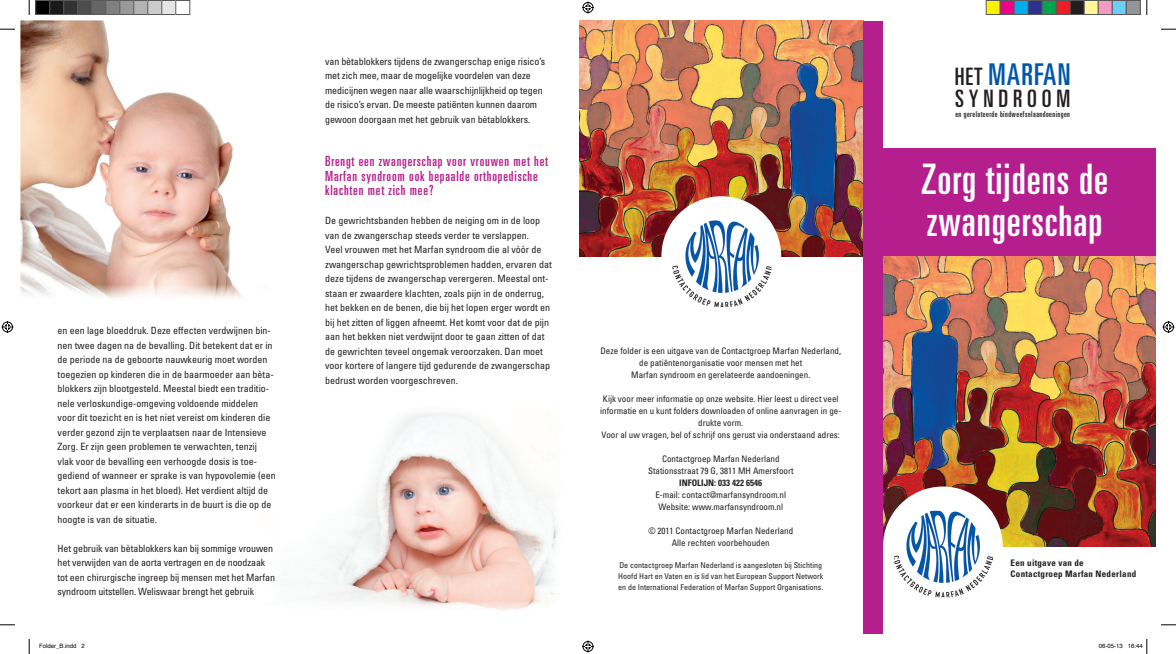
<style>
.page{position:relative;width:1176px;height:654px;background:#fff}
.page>*{position:absolute;margin:0;border:0;box-sizing:border-box;transform-origin:0 0}
.t1{font:ultra-condensed 42px/42px "Univers LT Std";letter-spacing:.025em;color:#fff}
.t2{font:ultra-condensed 30px "Univers LT Std";letter-spacing:.04em;color:#0156a8}
.t3{font:ultra-condensed 24px "Univers LT Std";letter-spacing:.2em;color:#231f20}
.t4{font:ultra-condensed 14px/14.5px "Univers LT Std";letter-spacing:.06em;color:#b41e8d}
.t5{font:condensed 10px/14.5px "Univers LT Std";color:#231f20}
.t6{font:condensed 9px/12px "Univers LT Std";color:#231f20;text-align:center}
.t7{font:700 condensed 9px/11px "Univers LT Std";letter-spacing:.03em;color:#231f20}
.t8{font:700 condensed 9px "Univers LT Std";color:#231f20}
.t9{font:ultra-condensed 8.2px "Univers LT Std";letter-spacing:.06em;color:#231f20}
.t10{font:condensed 8px/11px "Univers LT Std";color:#231f20}
.t11{font:6px "Helvetica";color:#000}
.s1{font-size:24px;color:#231f20}
</style>
<div class="page">
<img style="left:882px;top:254px;width:273px;height:292px">
<img style="left:579px;top:21px;width:283px;height:235px">
<img style="left:321px;top:412px;width:237px;height:199px">
<div style="left:862px;top:21px;width:20px;height:612px;background:#b41e8d"></div>
<div style="left:862px;top:148px;width:292px;height:108px;background:#b41e8d"></div>
<img style="left:21px;top:21px;width:222px;height:278px">
<div style="left:882px;top:486px;width:120px;height:120px;background:#fff;border-radius:50%"></div>
<img style="left:893px;top:510px;width:99px;height:87px">
<div style="left:661px;top:196px;width:120px;height:120px;background:#fff;border-radius:50%"></div>
<img style="left:672px;top:220px;width:99px;height:87px">
<svg style="left:0;top:29px;width:15px;height:1px"></svg>
<svg style="left:1161px;top:29px;width:14px;height:1px"></svg>
<svg style="left:0;top:624px;width:15px;height:1px"></svg>
<svg style="left:1161px;top:624px;width:14px;height:1px"></svg>
<svg style="left:29px;top:0;width:1px;height:15px"></svg>
<svg style="left:29px;top:639px;width:1px;height:15px"></svg>
<svg style="left:1146px;top:0;width:1px;height:15px"></svg>
<svg style="left:582px;top:2px;width:12px;height:12px"></svg>
<svg style="left:582px;top:640px;width:12px;height:12px"></svg>
<svg style="left:2px;top:321px;width:12px;height:12px"></svg>
<svg style="left:1162px;top:321px;width:12px;height:12px"></svg>
<div style="left:36px;top:0;width:14px;height:14px;background:#000"></div>
<div style="left:35px;top:0;width:15px;height:15px;border:1px solid #595959"></div>
<div style="left:50px;top:0;width:14px;height:14px;background:#1a1a1a"></div>
<div style="left:49px;top:0;width:15px;height:15px;border:1px solid #595959"></div>
<div style="left:64px;top:0;width:14px;height:14px;background:#333"></div>
<div style="left:63px;top:0;width:15px;height:15px;border:1px solid #595959"></div>
<div style="left:78px;top:0;width:14px;height:14px;background:#4d4d4d"></div>
<div style="left:77px;top:0;width:15px;height:15px;border:1px solid #595959"></div>
<div style="left:92px;top:0;width:14px;height:14px;background:#666"></div>
<div style="left:91px;top:0;width:15px;height:15px;border:1px solid #595959"></div>
<div style="left:106px;top:0;width:14px;height:14px;background:#808080"></div>
<div style="left:105px;top:0;width:15px;height:15px;border:1px solid #595959"></div>
<div style="left:120px;top:0;width:14px;height:14px;background:#999"></div>
<div style="left:119px;top:0;width:15px;height:15px;border:1px solid #595959"></div>
<div style="left:134px;top:0;width:14px;height:14px;background:#b3b3b3"></div>
<div style="left:133px;top:0;width:15px;height:15px;border:1px solid #595959"></div>
<div style="left:148px;top:0;width:14px;height:14px;background:#ccc"></div>
<div style="left:147px;top:0;width:15px;height:15px;border:1px solid #595959"></div>
<div style="left:162px;top:0;width:14px;height:14px;background:#e6e6e6"></div>
<div style="left:161px;top:0;width:15px;height:15px;border:1px solid #595959"></div>
<div style="left:175px;top:0;width:15px;height:15px;border:1px solid #595959"></div>
<div style="left:986px;top:0;width:14px;height:14px;background:#fff101"></div>
<div style="left:985px;top:0;width:15px;height:15px;border:1px solid #595959"></div>
<div style="left:1000px;top:0;width:14px;height:14px;background:#ed028c"></div>
<div style="left:999px;top:0;width:15px;height:15px;border:1px solid #595959"></div>
<div style="left:1014px;top:0;width:14px;height:14px;background:#00aeef"></div>
<div style="left:1013px;top:0;width:15px;height:15px;border:1px solid #595959"></div>
<div style="left:1028px;top:0;width:14px;height:14px;background:#2e3092"></div>
<div style="left:1027px;top:0;width:15px;height:15px;border:1px solid #595959"></div>
<div style="left:1042px;top:0;width:14px;height:14px;background:#00a54f"></div>
<div style="left:1041px;top:0;width:15px;height:15px;border:1px solid #595959"></div>
<div style="left:1056px;top:0;width:14px;height:14px;background:#ee1d23"></div>
<div style="left:1055px;top:0;width:15px;height:15px;border:1px solid #595959"></div>
<div style="left:1070px;top:0;width:14px;height:14px;background:#231f20"></div>
<div style="left:1069px;top:0;width:15px;height:15px;border:1px solid #595959"></div>
<div style="left:1084px;top:0;width:14px;height:14px;background:#fff79a"></div>
<div style="left:1083px;top:0;width:15px;height:15px;border:1px solid #595959"></div>
<div style="left:1098px;top:0;width:14px;height:14px;background:#f499c2"></div>
<div style="left:1097px;top:0;width:15px;height:15px;border:1px solid #595959"></div>
<div style="left:1112px;top:0;width:14px;height:14px;background:#6bcff6"></div>
<div style="left:1111px;top:0;width:15px;height:15px;border:1px solid #595959"></div>
<div style="left:1126px;top:0;width:14px;height:14px;background:#939598"></div>
<div style="left:1125px;top:0;width:15px;height:15px;border:1px solid #595959"></div>
<svg style="left:1146px;top:639px;width:1px;height:15px"></svg>
<p class="t5" style="left:58px;top:323px;width:220px">en een lage bloeddruk. Deze effecten verdwijnen bin&shy;nen twee dagen na de bevalling. Dit betekent dat er in de periode na de geboorte nauwkeurig moet worden toegezien op kinderen die in de baarmoeder aan bèta&shy;blokkers zijn blootgesteld. Meestal biedt een traditio&shy;nele verloskundige-omgeving voldoende middelen voor dit toezicht en is het niet vereist om kinderen die verder gezond zijn te verplaatsen naar de Intensieve Zorg. Er zijn geen problemen te verwachten, tenzij<br>vlak voor de bevalling een verhoogde dosis is toe&shy;gediend of wanneer er sprake is van hypovolemie (een tekort aan plasma in het bloed). Het verdient altijd de voorkeur dat er een kinderarts in de buurt is die op de hoogte is van de situatie.</p>
<p class="t5" style="left:58px;top:541px;width:219px">Het gebruik van bètablokkers kan bij sommige vrouwen het verwijden van de aorta vertragen en de noodzaak tot een chirurgische ingreep bij mensen met het Marfan syndroom uitstellen. Weliswaar brengt het gebruik</p>
<p class="t5" style="left:325px;top:54px;width:221px">van bètablokkers tijdens de zwangerschap enige risico’s met zich mee, maar de mogelijke voordelen van deze medicijnen wegen naar alle waarschijnlijkheid op tegen de risico’s ervan. De meeste patiënten kunnen daarom gewoon doorgaan met het gebruik van bèta blokkers.</p>
<h3 class="t4" style="left:325px;top:154px;width:224px">Brengt een zwangerschap voor vrouwen met het<br>Marfan syndroom ook bepaalde orthopedische klachten met zich mee?</h3>
<p class="t5" style="left:325px;top:213px;width:228px">De gewrichtsbanden hebben de neiging om in de loop van de zwangerschap steeds verder te verslappen.<br>Veel vrouwen met het Marfan syndroom die al vóór de zwangerschap gewrichtsproblemen hadden, ervaren dat deze tijdens de zwangerschap verergeren. Meestal ont&shy;staan er zwaardere klachten, zoals pijn in de onderrug, het bekken en de benen, die bij het lopen erger wordt en bij het zitten of liggen afneemt. Het komt voor dat de pijn aan het bekken niet verdwijnt door te gaan zitten of dat de gewrichten teveel ongemak veroorzaken. Dan moet voor kortere of langere tijd gedurende de zwangerschap bedrust worden voorgeschreven.</p>
<p class="t6" style="left:600px;top:345px;width:242px">Deze folder is een uitgave van de Contactgroep Marfan Nederland, de patiëntenorganisatie voor mensen met het<br>Marfan syndroom en gerelateerde aandoeningen.</p>
<p class="t6" style="left:600px;top:393px;width:242px">Kijk voor meer informatie op onze website. Hier leest u direct veel informatie en u kunt folders downloaden of online aanvragen in ge&shy;drukte vorm.<br>Voor al uw vragen, bel of schrijf ons gerust via onderstaand adres:</p>
<p class="t6" style="left:648px;top:453px;width:147px">Contactgroep Marfan Nederland<br>Stationsstraat 79 G, 3811 MH Amersfoort</p>
<p class="t8" style="left:679px;top:477px;width:84px">INFOLIJN: 033 422 6546</p>
<p class="t6" style="left:655px;top:489px;width:132px">E-mail: contact@marfansyndroom.nl<br>Website: www.marfansyndroom.nl</p>
<p class="t6" style="left:648px;top:525px;width:146px">© 2011 Contactgroep Marfan Nederland<br>Alle rechten voorbehouden</p>
<p class="t10" style="left:618px;top:559px;width:207px">De contactgroep Marfan Nederland is aangesloten bij Stichting<br>Hoofd Hart en Vaten en is lid van het European Support Network en de International Federation of Marfan Support Organisations.</p>
<h2 class="t2" style="left:954px;top:58px;width:117px"><span class="s1">HET</span> MARFAN</h2>
<h3 class="t3" style="left:954px;top:85px;width:117px">SYNDROOM</h3>
<p class="t9" style="left:955px;top:109px;width:116px">en gerelateerde bindweefselaandoeningen</p>
<h1 class="t1" style="left:921px;top:157px;width:188px">Zorg tijdens de zwangerschap</h1>
<p class="t7" style="left:1010px;top:557px;width:127px">Een uitgave van de<br>Contactgroep Marfan Nederland</p>
<p class="t11" style="left:39px;top:641px;width:47px">Folder_B.indd 2</p>
<p class="t11" style="left:1098px;top:641px;width:46px">06-05-13 16:44</p>
</div>
